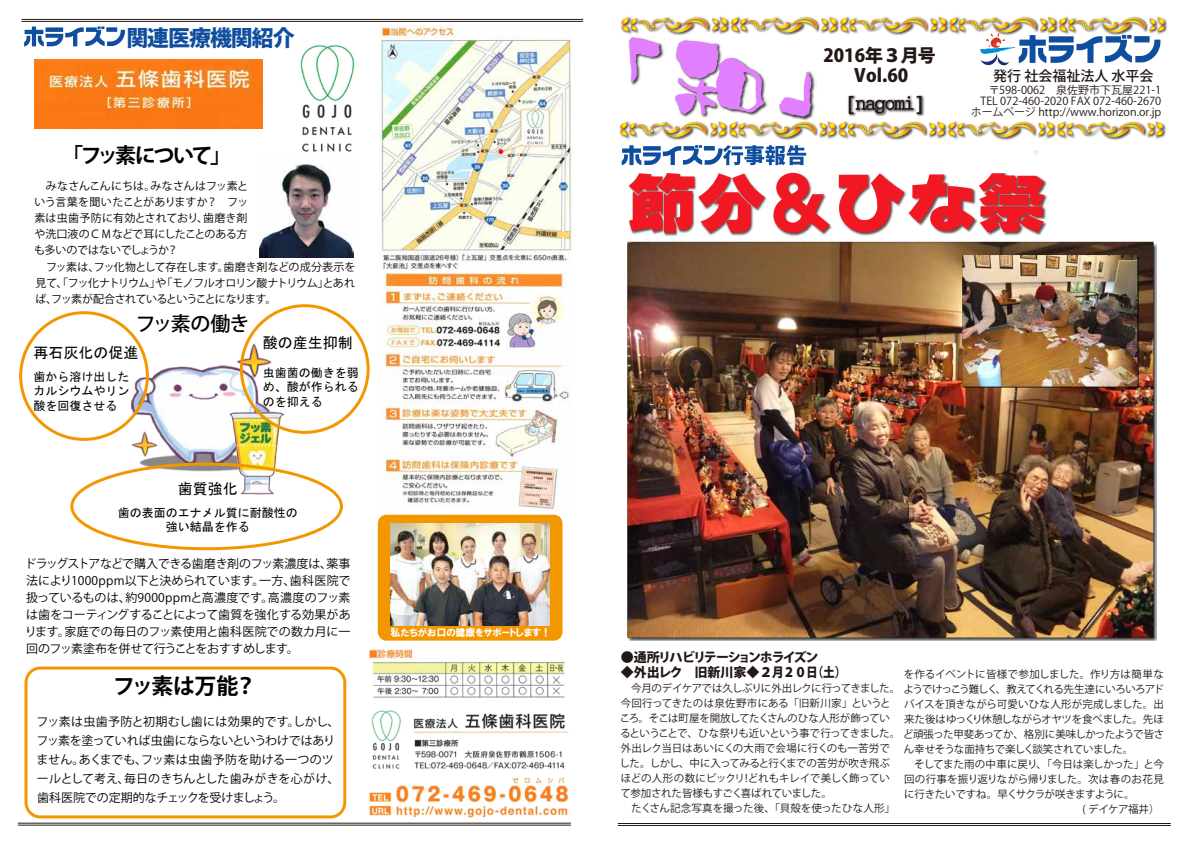
<style>
.page{position:relative;width:1191px;height:842px;background:#fff}
.page>*{position:absolute;margin:0;border:0;box-sizing:border-box;transform-origin:0 0}
.t1{font:63px "HGP Kasane Kakugothic H";color:#f11723;scale:1.11 1}
.t2{font:800 22px "Koz Go Pr 6 N";letter-spacing:-.05em;color:#0f4e9e}
.t3{font:700 22px "Koz Go Pr 6 N";letter-spacing:-.02em;color:#000}
.t4{font:700 21px "Koz Go Pr 6 N";letter-spacing:-.11em;color:#000}
.t5{font:500 20px "Koz Go Pr 6 N";letter-spacing:-.04em;color:#000}
.t6{font:800 18px/20.2px "Koz Go Std";color:#221815;text-align:center}
.t7{font:15px "MS Gothic";color:#000}
.t8{font:500 14px "Koz Go Std";color:#221815}
.t9{font:800 13px "Koz Go Pro";letter-spacing:-.015em;color:#221815}
.t10{font:800 13px "Koz Go Pro";letter-spacing:-.12em;color:#221815}
.t11{font:12px/17px "Koz Go Pr 6 N";letter-spacing:-.01em;color:#000;text-align:justify}
.t12{font:12px/14.4px "MS Gothic";color:#000;text-align:justify}
.t13{font:11px/16px "Koz Go Pr 6 N";letter-spacing:-.045em;color:#000;text-align:justify}
.t14{font:11px/11px "Koz Go Std";color:#221815;text-align:right}
.t15{font:10.5px/15px "Koz Go Pro";letter-spacing:-.03em;color:#221815}
.t16{font:10.5px "Koz Go Pro";letter-spacing:-.01em;color:#221815}
.t17{font:10px "HGP Soei Kakugothic UB";color:#fff}
</style>
<div class="page">
<img style="left:380px;top:270px;width:190px;height:239px">
<svg style="left:620px;top:16px;width:548px;height:149px"></svg>
<hr style="left:22px;top:21px;width:561px;height:1px;background:#221815">
<hr style="left:22px;top:19px;width:561px;height:1px;background:#221815">
<hr style="left:618px;top:825px;width:552px;height:1px;background:#221815">
<hr style="left:618px;top:823px;width:552px;height:1px;background:#221815">
<svg style="left:24px;top:26px;width:101px;height:20px"></svg>
<img style="left:35px;top:59px;width:228px;height:69px">
<hr style="left:18px;top:825px;width:553px;height:1px;background:#221815">
<hr style="left:18px;top:823px;width:553px;height:1px;background:#221815">
<img style="left:300px;top:44px;width:55px;height:108px">
<img style="left:379px;top:26px;width:195px;height:244px">
<img style="left:369px;top:649px;width:200px;height:169px">
<img style="left:259px;top:163px;width:94px;height:95px">
<div style="left:378px;top:515px;width:184px;height:126px;background:#f39700;border-radius:9px"></div>
<img style="left:628px;top:172px;width:419px;height:64px">
<img style="left:390px;top:524px;width:159px;height:101px">
<img style="left:131px;top:341px;width:141px;height:131px">
<img style="left:230px;top:412px;width:53px;height:82px">
<div style="left:19px;top:311px;width:130px;height:130px;border:3px solid #f39700;border-radius:50%"></div>
<div style="left:240px;top:304px;width:129px;height:130px;border:3px solid #f39700;border-radius:50%"></div>
<div style="left:70px;top:463px;width:273px;height:87px;border:3px solid #f39700;border-radius:50%"></div>
<div style="left:24px;top:667px;width:322px;height:151px;border:3px solid #f39700;border-radius:14px"></div>
<img style="left:627px;top:242px;width:529px;height:398px">
<img style="left:963px;top:256px;width:175px;height:131px">
<h2 class="t2" style="left:126px;top:26px;width:170px">関連医療機関紹介</h2>
<h3 class="t4" style="left:62px;top:143px;width:171px">「フッ素について」</h3>
<p class="t13" style="left:34px;top:178px;width:216px">　みなさんこんにちは。みなさんはフッ素という言葉を聞いたことがありますか？　フッ素は虫歯予防に有効とされており、歯磨き剤や洗口液のＣＭなどで耳にしたことのある方も多いのではないでしょうか？</p>
<p class="t13" style="left:35px;top:259px;width:321px">　フッ素は、フッ化物として存在します。歯磨き剤などの成分表示を見て、「フッ化ナトリウム」や「モノフルオロリン酸ナトリウム」とあれば、フッ素が配合されているということになります。</p>
<h3 class="t5" style="left:136px;top:313px;width:115px">フッ素の働き</h3>
<h3 class="t7" style="left:33px;top:345px;width:107px">再石灰化の促進</h3>
<p class="t12" style="left:33px;top:369px;width:98px">歯から溶け出したカルシウムやリン酸を回復させる</p>
<h3 class="t7" style="left:263px;top:335px;width:91px">酸の産生抑制</h3>
<p class="t12" style="left:263px;top:365px;width:97px">虫歯菌の働きを弱め、酸が作られるのを抑える</p>
<h3 class="t7" style="left:178px;top:481px;width:61px">歯質強化</h3>
<p class="t12" style="left:118px;top:505px;width:182px;text-align:center">歯の表面のエナメル質に耐酸性の強い結晶を作る</p>
<p class="t11" style="left:25px;top:555px;width:328px">ドラッグストアなどで購入できる歯磨き剤のフッ素濃度は、薬事法により1000ppm以下と決められています。一方、歯科医院で扱っているものは、約9000ppmと高濃度です。高濃度のフッ素は歯をコーティングすることによって歯質を強化する効果があります。家庭での毎日のフッ素使用と歯科医院での数カ月に一回のフッ素塗布を併せて行うことをおすすめします。</p>
<h2 class="t3" style="left:113px;top:674px;width:145px">フッ素は万能？</h2>
<p class="t11" style="left:36px;top:712px;width:305px;line-height:19px;text-align:left">フッ素は虫歯予防と初期むし歯には効果的です。しかし、フッ素を塗っていれば虫歯にならないというわけではありません。あくまでも、フッ素は虫歯予防を助ける一つのツールとして考え、毎日のきちんとした歯みがきを心がけ、歯科医院での定期的なチェックを受けましょう。</p>
<p class="t17" style="left:390px;top:628px;width:162px">私たちがお口の健康をサポートします！</p>
<h3 class="t6" style="left:823px;top:46px;width:114px">2016年３月号<br>Vol.60</h3>
<h3 class="t8" style="left:993px;top:67px;width:162px">発行 社会福祉法人 水平会</h3>
<p class="t14" style="left:970px;top:85px;width:192px">〒598-0062　泉佐野市下瓦屋221-1<br>TEL 072-460-2020 FAX 072-460-2670ホームページ http://www.horizon.or.jp</p>
<h1 class="t1" style="left:626px;top:171px;width:380px">節分＆ひな祭</h1>
<p class="t10" style="left:620px;top:649px;width:199px">●通所リハビリテーションホライズン</p>
<p class="t9" style="left:620px;top:664px;width:227px">◆外出レク　旧新川家◆２月２０日（土）</p>
<p class="t15" style="left:619px;top:681px;width:546px">　今月のデイケアでは久しぶりに外出レクに行ってきました。ようでけっこう難しく、教えてくれる先生達にいろいろアド今回行ってきたのは泉佐野市にある「旧新川家」というと<br>ころ。そこは町屋を開放してたくさんのひな人形が飾ってい<br>るということで、ひな祭りも近いという事で行ってきました。ど頑張った甲斐あってか、格別に美味しかったようで皆さ外出レク当日はあいにくの大雨で会場に行くのも一苦労で<br>した。しかし、中に入ってみると行くまでの苦労が吹き飛ぶ<br>ほどの人形の数にビックリ！どれもキレイで美しく飾ってい<br>て参加された皆様もすごく喜ばれていました。<br>　たくさん記念写真を撮った後、「貝殻を使ったひな人形」</p>
<p class="t16" style="left:903px;top:667px;width:261px">を作るイベントに皆様で参加しました。作り方は簡単な</p>
<p class="t15" style="left:904px;top:697px;width:261px">バイスを頂きながら可愛いひな人形が完成しました。出来た後はゆっくり休憩しながらオヤツを食べました。先ほ</p>
<p class="t15" style="left:903px;top:742px;width:261px">ん幸せそうな面持ちで楽しく談笑されていました。<br>　そしてまた雨の中車に戻り、「今日は楽しかった」と今回の行事を振り返りながら帰りました。次は春のお花見に行きたいですね。早くサクラが咲きますように。</p>
</div>
